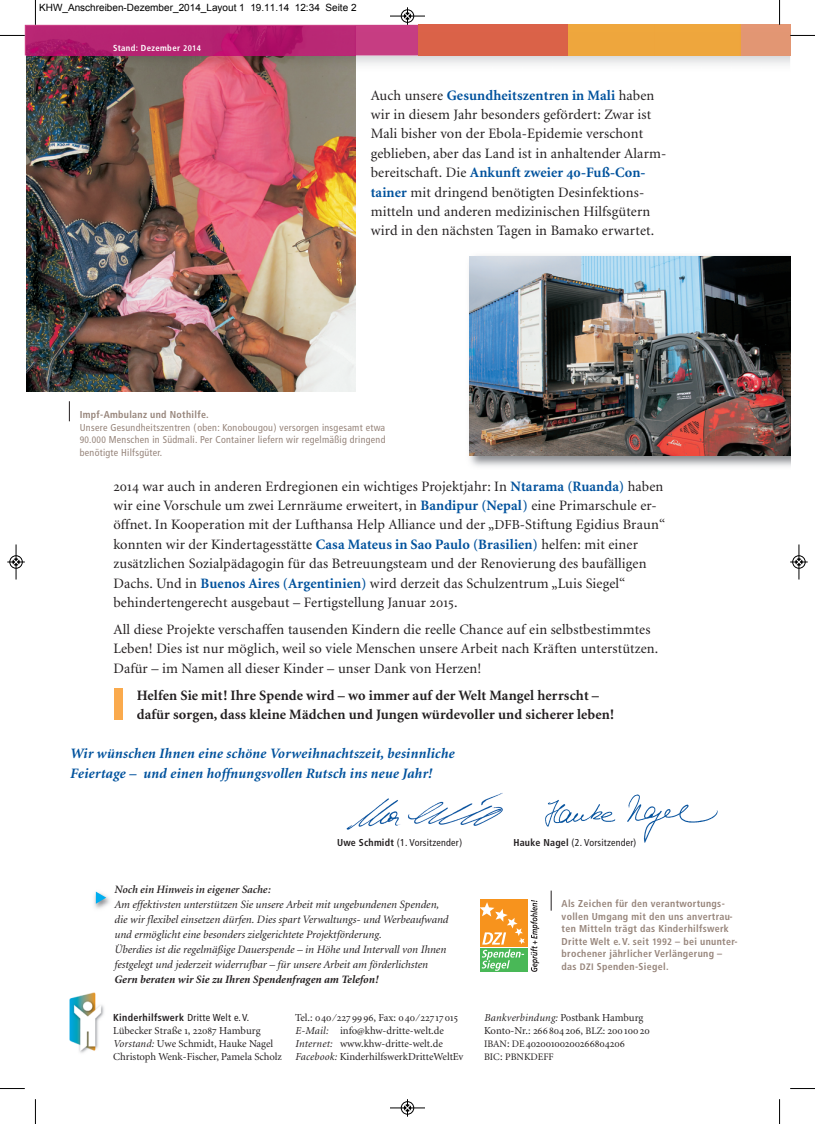
<style>
.page{position:relative;width:815px;height:1124px;background:#fff}
.page>*{position:absolute;margin:0;border:0;box-sizing:border-box;transform-origin:0 0}
.t1{font:14.38px/19.4px "Minion";letter-spacing:.01em;color:#231f20}
.t2{font:700 14.38px/19.4px "Minion";letter-spacing:.01em;color:#231f20}
.t3{font:italic 700 14.38px/19.4px "Minion";letter-spacing:.01em;color:#01529d}
.t4{font:italic 11.25px/15px "Minion";color:#231f20}
.t5{font:italic 700 11.25px "Minion";color:#231f20}
.t6{font:italic 600 11.25px "Minion";color:#231f20}
.t7{font:10.62px/13.1px "Minion";color:#231f20}
.t8{font:10.62px/13.1px "Minion Exp";color:#231f20}
.t9{font:italic 10.62px "Minion";letter-spacing:.02em;color:#231f20}
.t10{font:700 condensed 10.12px "Frutiger";letter-spacing:.03em;color:#231f20}
.t11{font:700 condensed 10px/12.5px "Frutiger";letter-spacing:.03em;color:#97857b}
.t12{font:condensed 10px/12.5px "Frutiger";letter-spacing:.03em;color:#97857b;text-align:justify}
.t13{font:10px "Arial";color:#000}
.t14{font:condensed 10px "Frutiger";letter-spacing:.02em;color:#231f20}
.t15{font:10px "Minion";color:#231f20}
.t16{font:700 condensed 8.75px "Frutiger";letter-spacing:.04em;color:#fff}
.s1{font-size:8.12px}
.s2{font-weight:700;color:#01529d}
.s3{font-family:"Minion Exp";font-weight:700;color:#01529d}
.s4{font-size:9.38px}
.s5{font-family:"Minion Exp"}
.s6{font-size:13.75px}
.s7{font-weight:700}
.s8{font-weight:400}
.s9{font-style:italic}
.s10{font-family:"Minion"}
.s11{font-size:10.12px}
.s12{font-style:normal}
.s13{font-family:"Minion";font-size:10px}
.s14{font-size:10.62px}
</style>
<div class="page">
<img style="left:469px;top:255px;width:321px;height:212px">
<img style="left:470px;top:256px;width:320px;height:199px">
<img style="left:26px;top:75px;width:330px;height:316px">
<img style="left:94px;top:891px;width:16px;height:18px">
<svg style="left:96px;top:891px;width:10px;height:12px"></svg>
<img style="left:69px;top:992px;width:35px;height:61px">
<img style="left:346px;top:793px;width:157px;height:37px">
<img style="left:545px;top:794px;width:173px;height:49px">
<img style="left:26px;top:56px;width:330px;height:19px">
<img style="left:25px;top:25px;width:765px;height:31px">
<img style="left:419px;top:55px;width:149px;height:1px">
<img style="left:568px;top:55px;width:172px;height:1px">
<svg style="left:551px;top:890px;width:1px;height:20px"></svg>
<svg style="left:480px;top:899px;width:59px;height:72px"></svg>
<svg style="left:69px;top:401px;width:1px;height:20px"></svg>
<div style="left:114px;top:688px;width:9px;height:31px;background:#faaa4d"></div>
<svg style="left:35px;top:0;width:1px;height:25px"></svg>
<svg style="left:0;top:35px;width:25px;height:1px"></svg>
<svg style="left:779px;top:0;width:1px;height:25px"></svg>
<svg style="left:790px;top:35px;width:25px;height:1px"></svg>
<svg style="left:35px;top:1099px;width:1px;height:24px"></svg>
<svg style="left:0;top:1088px;width:25px;height:1px"></svg>
<svg style="left:779px;top:1099px;width:1px;height:24px"></svg>
<svg style="left:790px;top:1088px;width:25px;height:1px"></svg>
<div style="left:401px;top:9px;width:13px;height:14px;border:1px solid #fff;border-radius:50%"></div>
<hr style="left:390px;top:16px;width:35px;height:1px;background:#000">
<div style="left:401px;top:10px;width:13px;height:12px;border:1px solid #000;border-radius:50%"></div>
<svg style="left:404px;top:7px;width:7px;height:18px"></svg>
<div style="left:401px;top:1100px;width:13px;height:14px;border:1px solid #fff;border-radius:50%"></div>
<hr style="left:390px;top:1107px;width:35px;height:1px;background:#000">
<div style="left:401px;top:1101px;width:13px;height:13px;border:1px solid #000;border-radius:50%"></div>
<svg style="left:404px;top:1099px;width:7px;height:17px"></svg>
<div style="left:9px;top:555px;width:14px;height:13px;border:1px solid #fff;border-radius:50%"></div>
<hr style="left:16px;top:544px;width:1px;height:35px;background:#000">
<div style="left:10px;top:555px;width:12px;height:13px;border:1px solid #000;border-radius:50%"></div>
<svg style="left:7px;top:558px;width:18px;height:7px"></svg>
<div style="left:792px;top:555px;width:14px;height:13px;border:1px solid #fff;border-radius:50%"></div>
<hr style="left:799px;top:544px;width:1px;height:35px;background:#000">
<div style="left:792px;top:555px;width:13px;height:13px;border:1px solid #000;border-radius:50%"></div>
<svg style="left:790px;top:558px;width:18px;height:7px"></svg>
<p class="t13" style="left:39px;top:1px;width:319px">KHW_Anschreiben-Dezember_2014_Layout 1 19.11.14 12:34 Seite 2</p>
<p class="t16" style="left:113px;top:42px;width:90px">Stand: Dezember <span class="s1">2014</span></p>
<p class="t1" style="left:371px;top:86px;width:297px">Auch unsere <span class="s2">Gesundheitszentren in Mali</span> haben wir in diesem Jahr besonders gefördert: Zwar ist Mali bisher von der Ebola-Epidemie verschont geblieben, aber das Land ist in anhaltender Alarm&shy;bereitschaft. Die <span class="s2">Ankunft zweier</span> <span class="s3">40</span><span class="s2">-Fuß-Con&shy;tainer</span> mit dringend benötigten Desinfektions&shy;mitteln und anderen medizinischen Hilfsgütern wird in den nächsten Tagen in Bamako erwartet.</p>
<p class="t11" style="left:80px;top:408px;width:130px">Impf-Ambulanz und Nothilfe.</p>
<p class="t12" style="left:80px;top:421px;width:307px">Unsere Gesundheitszentren (oben: Konobougou) versorgen insgesamt etwa <span class="s4">90.000</span> Menschen in Südmali. Per Container liefern wir regelmäßig dringend benötigte Hilfsgüter.</p>
<p class="t1" style="left:113px;top:477px;width:553px"><span class="s5">2014</span> war auch in anderen Erdregionen ein wichtiges Projektjahr: In <span class="s2">Ntarama (Ruanda)</span> haben wir eine Vorschule um zwei Lernräume erweitert, in <span class="s2">Bandipur (Nepal)</span> eine Primarschule er&shy;öffnet. In Kooperation mit der Lufthansa Help Alliance und der „<span class="s6">DFB</span>-Stiftung Egidius Braun“ konnten wir der Kindertagesstätte <span class="s2">Casa Mateus in Sao Paulo (Brasilien)</span> helfen: mit einer zusätzlichen Sozialpädagogin für das Betreuungsteam und der Renovierung des baufälligen Dachs. Und in <span class="s2">Buenos Aires (Argentinien)</span> wird derzeit das Schulzentrum „Luis Siegel“ behindertengerecht ausgebaut – Fertigstellung Januar <span class="s5">2015</span>.</p>
<p class="t1" style="left:113px;top:620px;width:546px">All diese Projekte verschaffen tausenden Kindern die reelle Chance auf ein selbstbestimmtes<br>Leben! Dies ist nur möglich, weil so viele Menschen unsere Arbeit nach Kräften unterstützen.<br>Dafür – im Namen all dieser Kinder – unser Dank von Herzen!</p>
<p class="t2" style="left:137px;top:685px;width:479px">Helfen Sie mit! Ihre Spende wird – wo immer auf der Welt Mangel herrscht – dafür sorgen, dass kleine Mädchen und Jungen würdevoller und sicherer leben!</p>
<p class="t3" style="left:70px;top:744px;width:386px">Wir wünschen Ihnen eine schöne Vorweihnachtszeit, besinnliche<br>Feiertage – und einen hoffnungsvollen Rutsch ins neue Jahr!</p>
<p class="t14" style="left:337px;top:836px;width:127px"><span class="s7">Uwe Schmidt</span> (1. Vorsitzender)</p>
<p class="t14" style="left:513px;top:836px;width:124px"><span class="s7">Hauke Nagel</span> (2. Vorsitzender)</p>
<p class="t6" style="left:114px;top:883px;width:158px">Noch ein Hinweis in eigener Sache:</p>
<p class="t4" style="left:114px;top:896px;width:336px">Am effektivsten unterstützen Sie unsere Arbeit mit ungebundenen Spenden, die wir flexibel einsetzen dürfen. Dies spart Verwaltungs- und Werbeaufwand und ermöglicht eine besonders zielgerichtete Projektförderung.<br>Überdies ist die regelmäßige Dauerspende – in Höhe und Intervall von Ihnen festgelegt und jederzeit widerrufbar – für unsere Arbeit am förderlichsten</p>
<p class="t5" style="left:114px;top:973px;width:266px">Gern beraten wir Sie zu Ihren Spendenfragen am Telefon!</p>
<p class="t10" style="left:113px;top:1011px;width:138px">Kinderhilfswerk <span class="s8">Dritte Welt e.V.</span></p>
<p class="t7" style="left:113px;top:1024px;width:170px">Lübecker Straße <span class="s5">1, 22087</span> Hamburg<br><span class="s9">Vorstand:</span> Uwe Schmidt, Hauke Nagel<br>Christoph Wenk-Fischer, Pamela Scholz</p>
<p class="t8" style="left:295px;top:1011px;width:164px"><span class="s10">Tel.:</span> 040 ⁄ 227 99 96, <span class="s10">Fax:</span> 040 ⁄ 227 17 015</p>
<p class="t7" style="left:295px;top:1024px;width:170px"><span class="s9">E-Mail:</span> info<span class="s11">@</span>khw-dritte-welt.de<br><span class="s9">Internet:</span> www.khw-dritte-welt.de<br><span class="s9">Facebook:</span> KinderhilfswerkDritteWeltEv</p>
<p class="t11" style="left:562px;top:897px;width:178px">Als Zeichen für den verantwortungs&shy;vollen Umgang mit den uns anvertrau&shy;ten Mitteln trägt das Kinderhilfswerk Dritte Welt e.V. seit <span class="s4">1992</span> – bei ununter&shy;brochener jährlicher Verlängerung – das <span class="s4">DZI</span> Spenden-Siegel.</p>
<p class="t9" style="left:484px;top:1012px;width:161px">Bankverbindung: <span class="s12">Postbank Hamburg</span></p>
<p class="t8" style="left:484px;top:1024px;width:167px"><span class="s10">Konto-Nr.:</span> 266 804 206, <span class="s13">BLZ:</span> 200 100 20<br><span class="s13">IBAN</span><span class="s10">:</span> <span class="s13">DE</span>40200100200266804206</p>
<p class="t15" style="left:484px;top:1052px;width:71px">BIC<span class="s14">:</span> PBNKDEFF</p>
</div>
